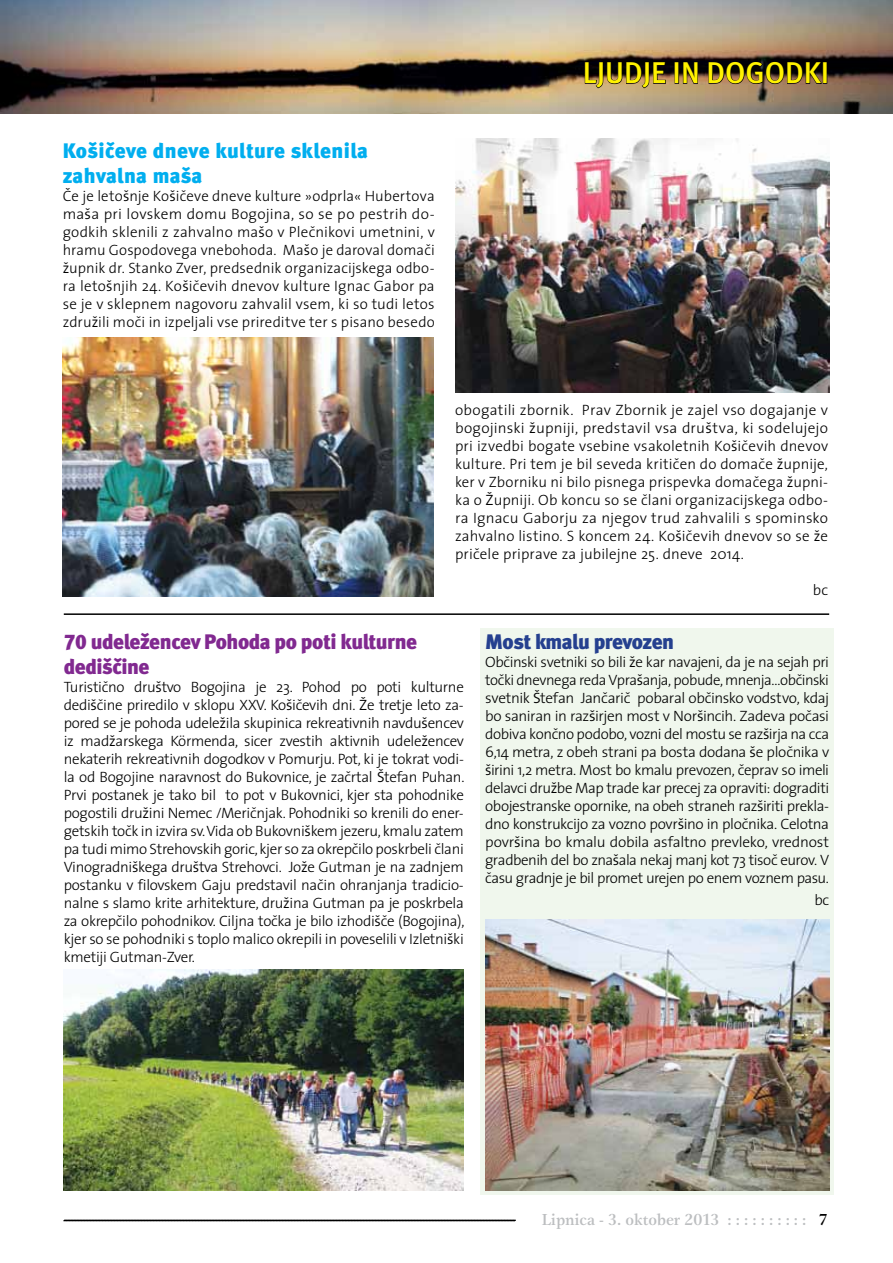
<style>
.page{position:relative;width:893px;height:1263px;background:#fff}
.page>*{position:absolute;margin:0;border:0;box-sizing:border-box;transform-origin:0 0}
.t1{font:30px "Meta Medium CE";color:#fff200}
.t2{font:21px/25.2px "Meta Black CELF";letter-spacing:-.02em;color:#812990}
.t3{font:21px/25.2px "Meta Black CELF";letter-spacing:.015em;color:#00aeef}
.t4{font:21px "Meta Black CELF";letter-spacing:-.025em;color:#25408f}
.t5{font:500 16.5px "Gamma Itc TEE";color:#bcbec0}
.t6{font:300 15px/18px "The Sans OT";letter-spacing:-.01em;color:#000;text-align:justify}
.s1{color:#000}
</style>
<div class="page">
<img style="left:0;top:0;width:893px;height:114px">
<svg style="left:63px;top:1219px;width:453px;height:2px"></svg>
<svg style="left:584px;top:62px;width:82px;height:27px;background:#4f3f2d"></svg>
<div style="left:675px;top:62px;width:4px;height:22px;border:1px solid #000"></div>
<svg style="left:683px;top:0;width:15px;height:84px"></svg>
<svg style="left:708px;top:61px;width:114px;height:23px;background:#31231c"></svg>
<div style="left:823px;top:62px;width:4px;height:22px;border:1px solid #000"></div>
<hr style="left:64px;top:613px;width:765px;height:2px;background:#000">
<div style="left:480px;top:628px;width:354px;height:567px;background:#f0f7ed"></div>
<img style="left:63px;top:337px;width:371px;height:259px">
<img style="left:455px;top:138px;width:374px;height:254px">
<img style="left:485px;top:919px;width:344px;height:272px">
<img style="left:64px;top:969px;width:400px;height:222px">
<h2 class="t3" style="left:63px;top:138px;width:307px">Košičeve dneve kulture sklenila zahvalna maša</h2>
<p class="t6" style="left:63px;top:186px;width:374px">Če je letošnje Košičeve dneve kulture »odprla« Hubertova maša pri lovskem domu Bogojina, so se po pestrih do&shy;godkih sklenili z zahvalno mašo v Plečnikovi umetnini, v hramu Gospodovega vnebohoda. Mašo je daroval domači župnik dr. Stanko Zver, predsednik organizacijskega odbo&shy;ra letošnjih 24. Košičevih dnevov kulture Ignac Gabor pa se je v sklepnem nagovoru zahvalil vsem, ki so tudi letos združili moči in izpeljali vse prireditve ter s pisano besedo</p>
<h1 class="t1" style="left:583px;top:54px;width:248px">LJUDJE IN DOGODKI</h1>
<p class="t6" style="left:455px;top:401px;width:375px">obogatili zbornik. Prav Zbornik je zajel vso dogajanje v bogojinski župniji, predstavil vsa društva, ki sodelujejo pri izvedbi bogate vsebine vsakoletnih Košičevih dnevov kulture. Pri tem je bil seveda kritičen do domače župnije, ker v Zborniku ni bilo pisnega prispevka domačega župni&shy;ka o Župniji. Ob koncu so se člani organizacijskega odbo&shy;ra Ignacu Gaborju za njegov trud zahvalili s spominsko zahvalno listino. S koncem 24. Košičevih dnevov so se že pričele priprave za jubilejne 25. dneve 2014.</p>
<p class="t6" style="left:813px;top:581px;width:17px">bc</p>
<h2 class="t2" style="left:64px;top:628px;width:355px">70 udeležencev Pohoda po poti kulturne dediščine</h2>
<p class="t6" style="left:64px;top:677px;width:402px">Turistično društvo Bogojina je 23. Pohod po poti kulturne dediščine priredilo v sklopu XXV. Košičevih dni. Že tretje leto za&shy;pored se je pohoda udeležila skupinica rekreativnih navdušencev iz madžarskega Körmenda, sicer zvestih aktivnih udeležencev nekaterih rekreativnih dogodkov v Pomurju. Pot, ki je tokrat vodi&shy;la od Bogojine naravnost do Bukovnice, je začrtal Štefan Puhan.<br>Prvi postanek je tako bil to pot v Bukovnici, kjer sta pohodnike pogostili družini Nemec /Meričnjak. Pohodniki so krenili do ener&shy;getskih točk in izvira sv. Vida ob Bukovniškem jezeru, kmalu zatem pa tudi mimo Strehovskih goric, kjer so za okrepčilo poskrbeli člani Vinogradniškega društva Strehovci. Jože Gutman je na zadnjem postanku v filovskem Gaju predstavil način ohranjanja tradicio&shy;nalne s slamo krite arhitekture, družina Gutman pa je poskrbela za okrepčilo pohodnikov. Ciljna točka je bilo izhodišče (Bogojina), kjer so se pohodniki s toplo malico okrepili in poveselili v Izletniški kmetiji Gutman-Zver.</p>
<h2 class="t4" style="left:485px;top:628px;width:190px">Most kmalu prevozen</h2>
<p class="t6" style="left:485px;top:652px;width:346px">Občinski svetniki so bili že kar navajeni, da je na sejah pri točki dnevnega reda Vprašanja, pobude, mnenja…občinski svetnik Štefan Jančarič pobaral občinsko vodstvo, kdaj bo saniran in razširjen most v Noršincih. Zadeva počasi dobiva končno podobo, vozni del mostu se razširja na cca 6,14 metra, z obeh strani pa bosta dodana še pločnika v širini 1,2 metra. Most bo kmalu prevozen, čeprav so imeli delavci družbe Map trade kar precej za opraviti: dograditi obojestranske opornike, na obeh straneh razširiti prekla&shy;dno konstrukcijo za vozno površino in pločnika. Celotna površina bo kmalu dobila asfaltno prevleko, vrednost gradbenih del bo znašala nekaj manj kot 73 tisoč eurov. V času gradnje je bil promet urejen po enem voznem pasu.</p>
<p class="t6" style="left:814px;top:890px;width:16px">bc</p>
<p class="t5" style="left:542px;top:1209px;width:288px">Lipnica - 3. oktober 2013 : : : : : : : : : : <span class="s1">7</span></p>
</div>
